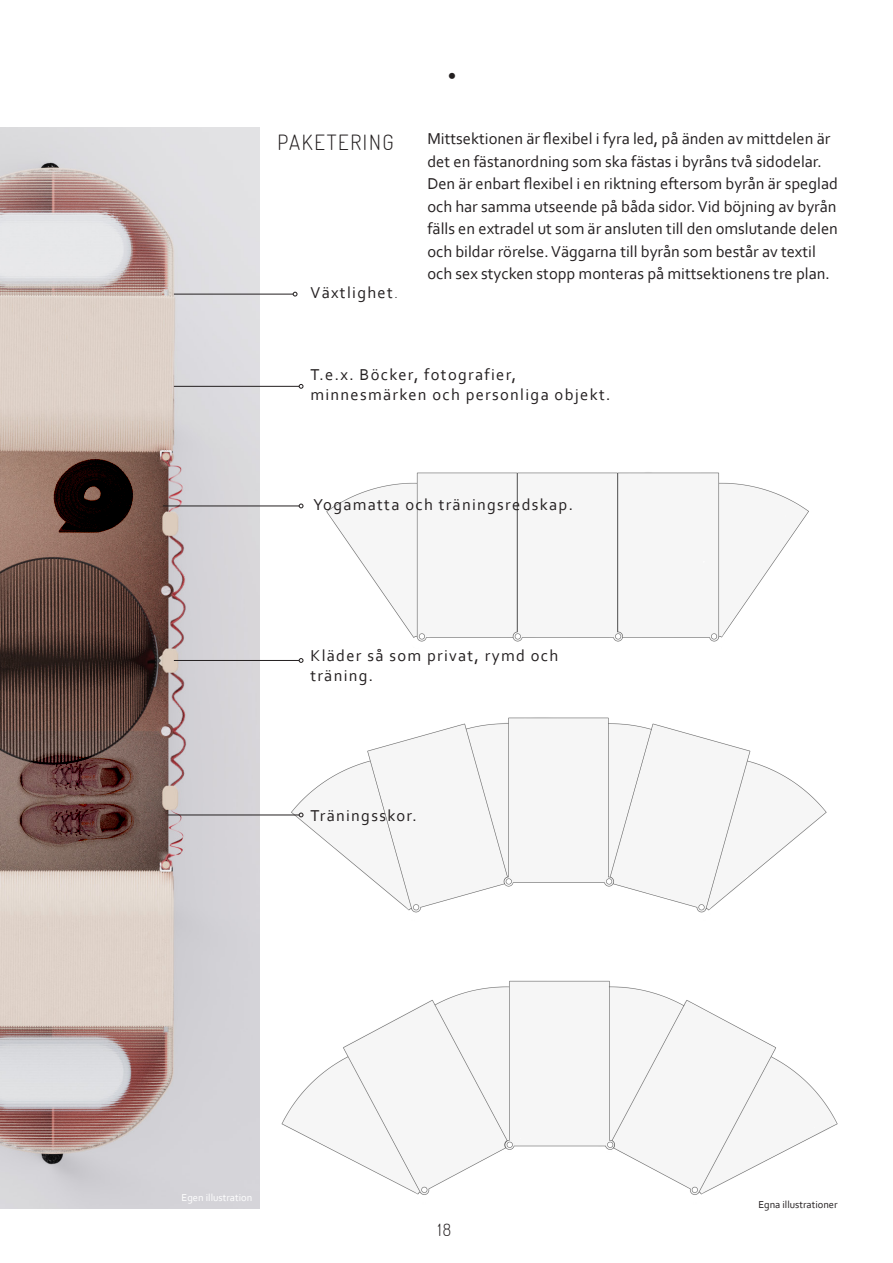
<style>
.page{position:relative;width:893px;height:1263px;background:#fff}
.page>*{position:absolute;margin:0;border:0;box-sizing:border-box;transform-origin:0 0}
.t1{font:300 30px "Dosis";color:#231f20}
.t2{font:300 21px "Dosis";letter-spacing:.08em;color:#231f20}
.t3{font:300 16.8px "Dosis";color:#231f20}
.t4{font:16.5px/22.5px "Corbel";color:#231f20}
.t5{font:16.5px/19.8px "Corbel";letter-spacing:.08em;color:#231f20}
.t6{font:10.5px "Corbel";color:#231f20}
.t7{font:10.5px "Corbel";color:#fff}
.s1{font-weight:300}
</style>
<div class="page">
<img style="left:261px;top:385px;width:548px;height:277px">
<img style="left:259px;top:702px;width:568px;height:233px">
<img style="left:0;top:128px;width:259px;height:1080px">
<hr style="left:174px;top:386px;width:125px;height:1px;background:#231f20">
<svg style="left:299px;top:384px;width:4px;height:5px"></svg>
<hr style="left:163px;top:505px;width:136px;height:1px;background:#231f20">
<svg style="left:299px;top:503px;width:4px;height:5px"></svg>
<hr style="left:174px;top:660px;width:125px;height:1px;background:#231f20">
<svg style="left:299px;top:658px;width:4px;height:5px"></svg>
<img style="left:33px;top:435px;width:125px;height:118px">
<img style="left:17px;top:738px;width:146px;height:125px">
<hr style="left:168px;top:814px;width:131px;height:1px;background:#231f20">
<svg style="left:299px;top:812px;width:4px;height:5px"></svg>
<hr style="left:174px;top:294px;width:119px;height:1px;background:#231f20">
<svg style="left:293px;top:292px;width:4px;height:4px"></svg>
<img style="left:231px;top:935px;width:607px;height:274px">
<p class="t1" style="left:447px;top:54px;width:11px">•</p>
<p class="t2" style="left:277px;top:129px;width:118px">PAKETERING</p>
<p class="t4" style="left:427px;top:127px;width:412px">Mittsektionen är flexibel i fyra led, på änden av mittdelen är det en fästanordning som ska fästas i byråns två sidodelar.<br>Den är enbart flexibel i en riktning eftersom byrån är speglad och har samma utseende på båda sidor. Vid böjning av byrån fälls en extradel ut som är ansluten till den omslutande delen och bildar rörelse. Väggarna till byrån som består av textil och sex stycken stopp monteras på mittsektionens tre plan.</p>
<p class="t5" style="left:310px;top:282px;width:89px">Växtlighet<span class="s1">.</span></p>
<p class="t5" style="left:310px;top:364px;width:207px">T.e.x. Böcker, fotografier,</p>
<p class="t5" style="left:310px;top:384px;width:301px">minnesmärken och personliga objekt.</p>
<p class="t5" style="left:313px;top:494px;width:261px">Yogamatta och träningsredskap.</p>
<p class="t5" style="left:310px;top:645px;width:249px">Kläder så som privat, rymd och träning.</p>
<p class="t5" style="left:310px;top:805px;width:108px">Träningsskor.</p>
<p class="t7" style="left:182px;top:1191px;width:72px">Egen illustration</p>
<p class="t3" style="left:438px;top:1218px;width:15px">18</p>
<p class="t6" style="left:758px;top:1197px;width:81px">Egna illustrationer</p>
</div>
